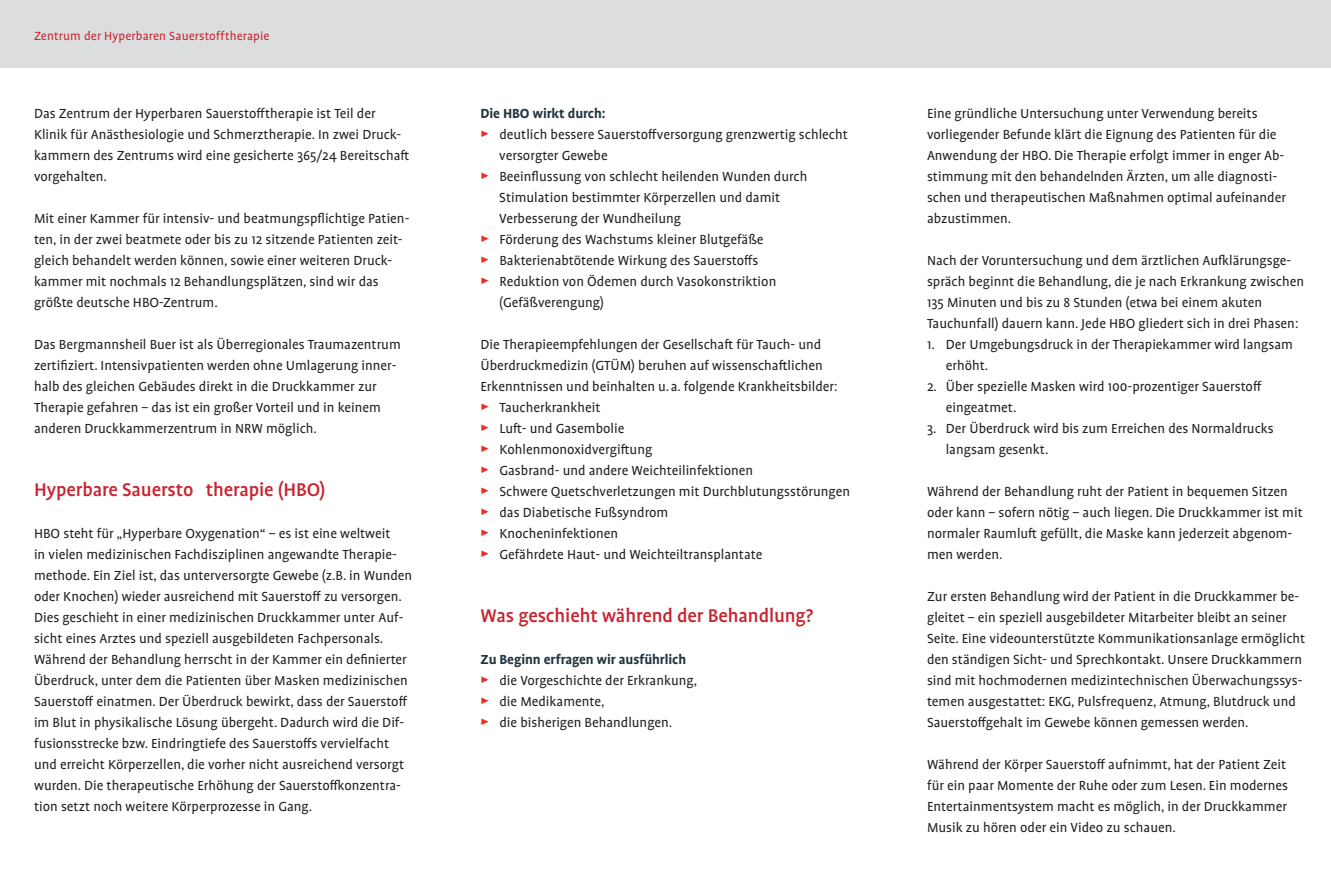
<style>
.page{position:relative;width:1331px;height:893px;background:#fff}
.page>*{position:absolute;margin:0;border:0;box-sizing:border-box;transform-origin:0 0}
.t1{font:500 21px "Profile OT";letter-spacing:-.005em;color:#c82430}
.t2{font:15px/21px "Profile OT";color:#231f20}
.t3{font:700 15px "Profile OT";letter-spacing:-.005em;color:#21353f}
.t4{font:13.5px "Profile OT";letter-spacing:.01em;color:#c82430}
.s1{font-size:18px;color:#ee2e22}
.s2{font-weight:700;color:#21353f}
</style>
<div class="page">
<div style="left:0;top:0;width:1331px;height:68px;background:#dcdddf"></div>
<p class="t4" style="left:34px;top:31px;width:237px">Zentrum der Hyperbaren Sauerstofftherapie</p>
<p class="t2" style="left:34px;top:104px;width:377px">Das Zentrum der Hyperbaren Sauerstofftherapie ist Teil der Klinik für Anästhesiologie und Schmerztherapie. In zwei Druck&shy;kammern des Zentrums wird eine gesicherte 365/24 Bereitschaft vorgehalten.</p>
<p class="t2" style="left:34px;top:209px;width:377px">Mit einer Kammer für intensiv- und beatmungspflichtige Patien&shy;ten, in der zwei beatmete oder bis zu 12 sitzende Patien ten zeit&shy;gleich behandelt werden können, sowie einer weiteren Druck&shy;kammer mit nochmals 12 Behandlungsplätzen, sind wir das größte deutsche HBO-Zentrum.</p>
<p class="t2" style="left:34px;top:335px;width:368px">Das Bergmannsheil Buer ist als Überregionales Traumazentrum zertifiziert. Intensivpatienten werden ohne Umlagerung inner&shy;halb des gleichen Gebäudes direkt in die Druckkammer zur Therapie gefahren – das ist ein großer Vorteil und in keinem anderen Druckkammerzentrum in NRW möglich.</p>
<h1 class="t1" style="left:34px;top:479px;width:293px">Hyperbare Sauersto therapie (HBO)</h1>
<p class="t2" style="left:34px;top:524px;width:380px">HBO steht für „Hyperbare Oxygenation“ – es ist eine weltweit<br>in vielen medizinischen Fachdisziplinen angewandte Therapie - methode. Ein Ziel ist, das unterversorgte Gewebe (z.B. in Wunden oder Knochen) wieder ausreichend mit Sauerstoff zu versorgen.<br>Dies geschieht in einer medizinischen Druckkammer unter Auf&shy;sicht eines Arztes und speziell ausgebildeten Fachpersonals.<br>Während der Behandlung herrscht in der Kammer ein definierter Überdruck, unter dem die Patienten über Masken medizinischen Sauerstoff einatmen. Der Überdruck bewirkt, dass der Sauerstoff im Blut in physikalische Lösung übergeht. Dadurch wird die Dif&shy;fusionsstrecke bzw. Eindringtiefe des Sauerstoffs vervielfacht und erreicht Körperzellen, die vorher nicht ausreichend versorgt wurden. Die therapeutische Erhöhung der Sauerstoffkonzentra&shy;tion setzt noch weitere Körperprozesse in Gang.</p>
<p class="t3" style="left:480px;top:108px;width:126px">Die HBO wirkt durch:</p>
<p class="t2" style="left:480px;top:125px;width:369px"><span class="s1">▶</span> deutlich bessere Sauerstoffversorgung grenzwertig schlecht</p>
<p class="t2" style="left:499px;top:146px;width:110px">versorgter Gewebe</p>
<p class="t2" style="left:480px;top:167px;width:328px"><span class="s1">▶</span> Beeinflussung von schlecht heilenden Wunden durch</p>
<p class="t2" style="left:499px;top:188px;width:283px">Stimulation bestimmter Körperzellen und damit</p>
<p class="t2" style="left:499px;top:209px;width:183px">Verbesserung der Wundheilung</p>
<p class="t2" style="left:480px;top:230px;width:285px"><span class="s1">▶</span> Förderung des Wachstums kleiner Blutgefäße</p>
<p class="t2" style="left:480px;top:251px;width:279px"><span class="s1">▶</span> Bakterienabtötende Wirkung des Sauerstoffs</p>
<p class="t2" style="left:480px;top:272px;width:297px"><span class="s1">▶</span> Reduktion von Ödemen durch Vasokonstriktion</p>
<p class="t2" style="left:499px;top:293px;width:106px">(Gefäßverengung)</p>
<p class="t2" style="left:480px;top:335px;width:371px">Die Therapieempfehlungen der Gesellschaft für Tauch- und Überdruckmedizin (GTÜM) beruhen auf wissenschaftlichen Erkenntnissen und beinhalten u.a. folgende Krankheitsbilder: <span class="s1">▶</span> Taucherkrankheit<br><span class="s1">▶</span> Luft- und Gasembolie<br><span class="s1">▶</span> Kohlenmonoxidvergiftung<br><span class="s1">▶</span> Gasbrand- und andere Weichteilinfektionen<br><span class="s1">▶</span> Schwere Quetschverletzungen mit Durchblutungsstörungen <span class="s1">▶</span> das Diabetische Fußsyndrom<br><span class="s1">▶</span> Knocheninfektionen<br><span class="s1">▶</span> Gefährdete Haut- und Weichteiltransplantate</p>
<h1 class="t1" style="left:480px;top:605px;width:334px">Was geschieht während der Behandlung?</h1>
<p class="t2" style="left:480px;top:650px;width:218px"><span class="s2">Zu Beginn erfragen wir ausführlich </span><span class="s1">▶</span> die Vorgeschichte der Erkrankung, <span class="s1">▶</span> die Medikamente,<br><span class="s1">▶</span> die bisherigen Behandlungen.</p>
<p class="t2" style="left:927px;top:104px;width:361px">Eine gründliche Untersuchung unter Verwendung bereits vorliegender Befunde klärt die Eignung des Patienten für die Anwen dung der HBO. Die Therapie erfolgt immer in enger Ab&shy;stimmung mit den behandelnden Ärzten, um alle diagnosti - schen und therapeutischen Maßnahmen optimal aufeinander abzustimmen.</p>
<p class="t2" style="left:927px;top:251px;width:379px">Nach der Voruntersuchung und dem ärztlichen Aufklärungsge&shy;spräch beginnt die Behandlung, die je nach Erkrankung zwischen 135 Minuten und bis zu 8 Stunden (etwa bei einem akuten Tauchunfall) dauern kann. Jede HBO gliedert sich in drei Phasen:</p>
<p class="t2" style="left:946px;top:335px;width:349px;text-indent:-19px">1. Der Umgebungsdruck in der Therapiekammer wird langsam erhöht.</p>
<p class="t2" style="left:946px;top:377px;width:317px;text-indent:-19px">2. Über spezielle Masken wird 100-prozentiger Sauerstoff eingeatmet.</p>
<p class="t2" style="left:946px;top:419px;width:329px;text-indent:-19px">3. Der Überdruck wird bis zum Erreichen des Normaldrucks langsam gesenkt.</p>
<p class="t2" style="left:927px;top:482px;width:377px">Während der Behandlung ruht der Patient in bequemen Sitzen oder kann – sofern nötig – auch liegen. Die Druckkammer ist mit normaler Raumluft gefüllt, die Maske kann jederzeit abgenom&shy;men werden.</p>
<p class="t2" style="left:927px;top:587px;width:380px">Zur ersten Behandlung wird der Patient in die Druckkammer be&shy;gleitet – ein speziell ausgebildeter Mitarbeiter bleibt an seiner Seite. Eine videounterstützte Kommunikationsanlage ermöglicht den ständigen Sicht- und Sprechkontakt. Unsere Druckkammern sind mit hochmodernen medizintechnischen Überwachungssys&shy;temen ausgestattet: EKG, Pulsfrequenz, Atmung, Blutdruck und Sauerstoffgehalt im Gewebe können gemessen werden.</p>
<p class="t2" style="left:927px;top:755px;width:363px">Während der Körper Sauerstoff aufnimmt, hat der Patient Zeit für ein paar Momente der Ruhe oder zum Lesen. Ein modernes Entertainmentsystem macht es möglich, in der Druckkammer Musik zu hören oder ein Video zu schauen.</p>
</div>
